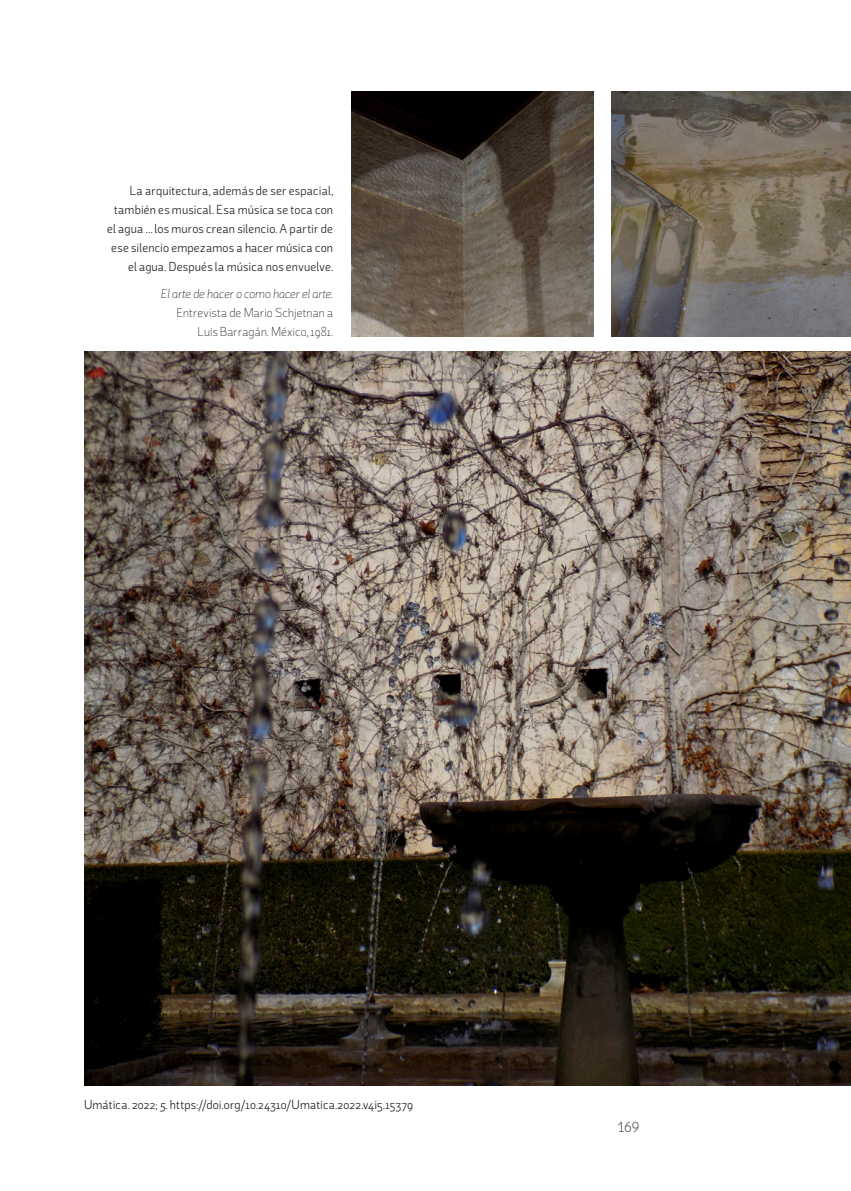
<style>
.page{position:relative;width:851px;height:1191px;background:#fff}
.page>*{position:absolute;margin:0;border:0;box-sizing:border-box;transform-origin:0 0}
.t1{font:15px "Malacitana Sans Regular";color:#57585a}
.t2{font:13.5px/18.9px "Malacitana Sans Regular";letter-spacing:.005em;color:#231f20;text-align:right}
.t3{font:13.5px/18.9px "Malacitana Sans Light";letter-spacing:.01em;color:#231f20;text-align:right}
.t4{font:italic 13.5px "Malacitana Sans Light";letter-spacing:-.005em;color:#231f20}
.s1{font-family:"Malacitana Sans Italic"}
</style>
<div class="page">
<img style="left:84px;top:351px;width:766px;height:735px">
<img style="left:611px;top:91px;width:239px;height:245px">
<img style="left:351px;top:91px;width:243px;height:245px">
<p class="t2" style="left:107px;top:180px;width:227px">La arquitectura, además de ser espacial, también es musical. Esa música se toca con el agua … los muros crean silencio. A partir de ese silencio empezamos a hacer música con el agua. Después la música nos envuelve.</p>
<p class="t4" style="left:160px;top:285px;width:174px">El arte de hacer o como hacer el arte.</p>
<p class="t3" style="left:176px;top:302px;width:158px">Entrevista de Mario Schjetnan a<br>Luis Barragán. México, 1981.</p>
<p class="t2" style="left:84px;top:1094px;width:330px">Umática. 2022; <span class="s1">5</span>. https://doi.org/10.24310/Umatica.2022.v4i5.15379</p>
<p class="t1" style="left:617px;top:1117px;width:23px">169</p>
</div>
